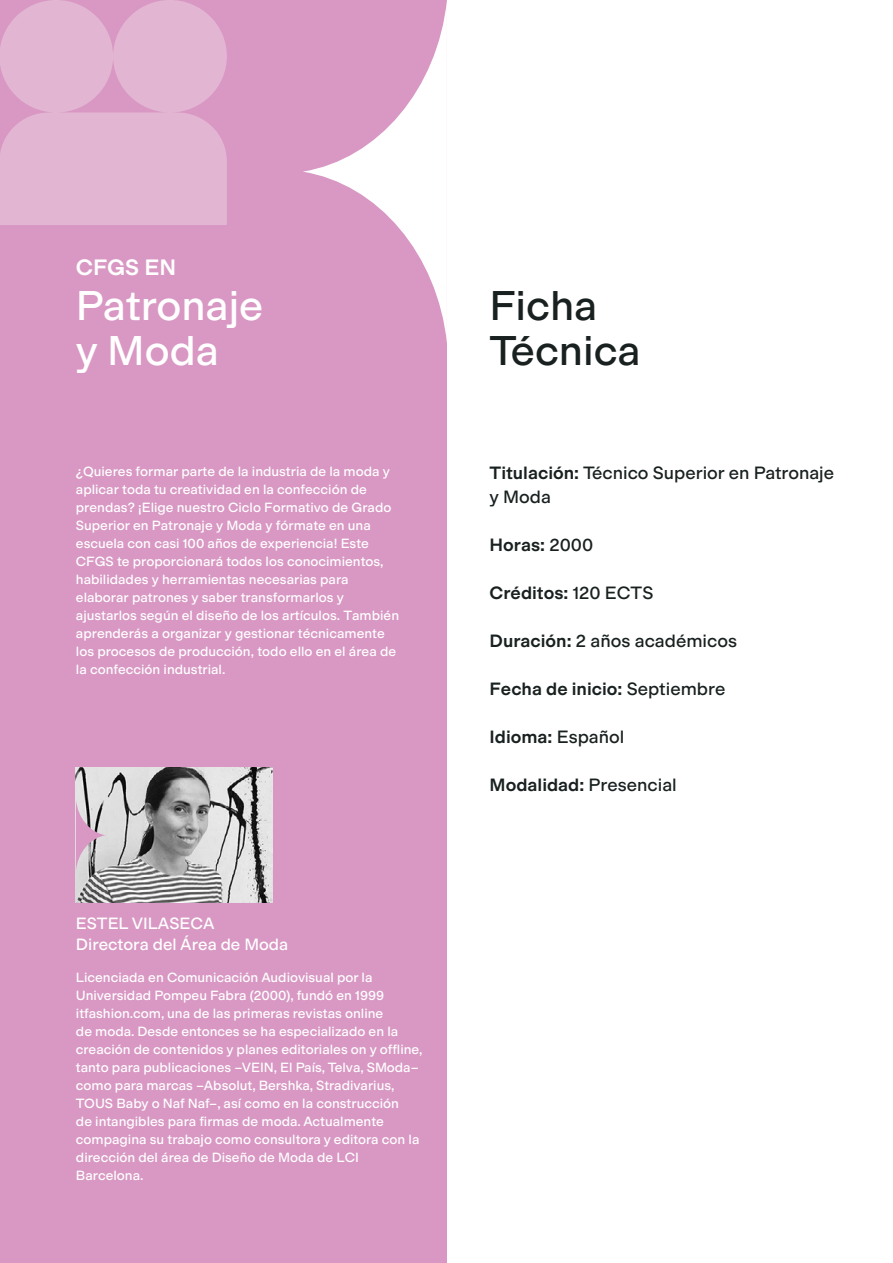
<style>
.page{position:relative;width:893px;height:1263px;background:#fff}
.page>*{position:absolute;margin:0;border:0;box-sizing:border-box;transform-origin:0 0}
.t1{font:42px/45px "Modern Gothic";color:#fff}
.t2{font:42px/45px "Modern Gothic";color:#192020}
.t3{font:500 22.5px "Modern Gothic";color:#fff}
.t4{font:500 18px "Modern Gothic";color:#192020}
.t5{font:18px/24px "Modern Gothic";color:#192020}
.t6{font:16.5px/21.5px "Modern Gothic";color:#fff}
.t7{font:13.5px/18px "Modern Gothic";color:#fff}
.s1{font-weight:500}
.s2{font-weight:400}
</style>
<div class="page">
<div style="left:0;top:0;width:446px;height:1263px;background:#d898c3"></div>
<img style="left:76px;top:767px;width:196px;height:136px">
<svg style="left:303px;top:0;width:144px;height:343px"></svg>
<svg style="left:76px;top:800px;width:30px;height:71px"></svg>
<svg style="left:0;top:0;width:227px;height:225px;background:#e0b1d0"></svg>
<h2 class="t3" style="left:76px;top:253px;width:102px">CFGS EN</h2>
<h1 class="t1" style="left:76px;top:283px;width:189px">Patronaje y Moda</h1>
<p class="t7" style="left:76px;top:463px;width:325px">¿Quieres formar parte de la industria de la moda y aplicar toda tu creatividad en la confección de prendas? ¡Elige nuestro Ciclo Formativo de Grado Superior en Patronaje y Moda y fórmate en una escuela con casi 100 años de experiencia! Este CFGS te proporcionará todos los conocimientos, habilidades y herramientas necesarias para elaborar patrones y saber transformarlos y ajustarlos según el diseño de los artículos. También aprenderás a organizar y gestionar técnicamente los procesos de producción, todo ello en el área de la confección industrial.</p>
<p class="t6" style="left:76px;top:912px;width:214px">ESTEL VILASECA<br>Directora del Área de Moda</p>
<p class="t7" style="left:76px;top:969px;width:348px">Licenciada en Comunicación Audiovisual por la Universidad Pompeu Fabra (2000), fundó en 1999 itfashion.com, una de las primeras revistas online<br>de moda. Desde entonces se ha especializado en la creación de contenidos y planes editoriales on y offline, tanto para publicaciones –VEIN, El País, Telva, SModa– como para marcas –Absolut, Bershka, Stradivarius, TOUS Baby o Naf Naf–, así como en la construcción<br>de intangibles para firmas de moda. Actualmente compagina su trabajo como consultora y editora con la dirección del área de Diseño de Moda de LCI Barcelona.</p>
<h1 class="t2" style="left:490px;top:284px;width:153px">Ficha<br>Técnica</h1>
<h3 class="t5" style="left:490px;top:461px;width:346px"><span class="s1">Titulación:</span> Técnico Superior en Patronaje y Moda</h3>
<h3 class="t4" style="left:490px;top:534px;width:105px">Horas: <span class="s2">2000</span></h3>
<h3 class="t4" style="left:490px;top:582px;width:165px">Créditos: <span class="s2">120 ECTS</span></h3>
<h3 class="t5" style="left:490px;top:629px;width:249px"><span class="s1">Duración:</span> 2 años académicos</h3>
<h3 class="t4" style="left:490px;top:678px;width:237px">Fecha de inicio: <span class="s2">Septiembre</span></h3>
<h3 class="t4" style="left:490px;top:726px;width:136px">Idioma: <span class="s2">Español</span></h3>
<h3 class="t4" style="left:490px;top:774px;width:189px">Modalidad: <span class="s2">Presencial</span></h3>
</div>
